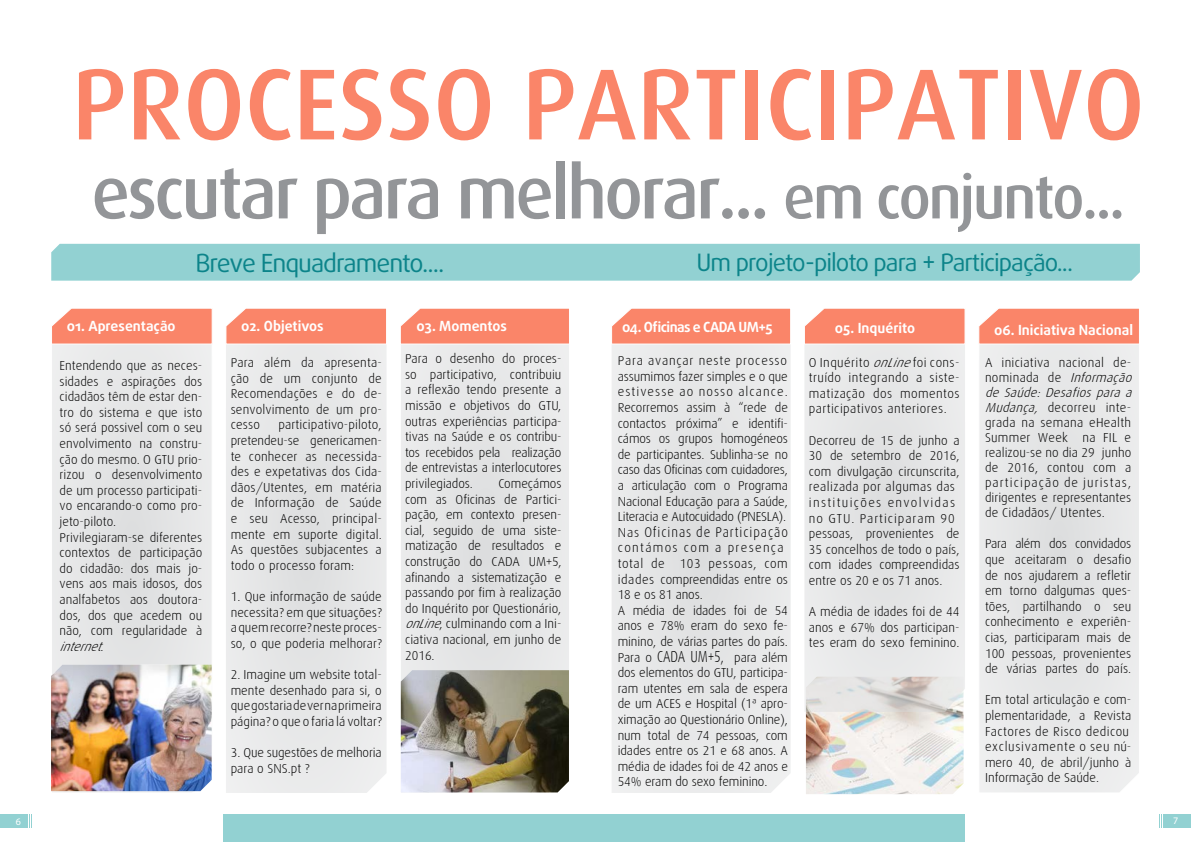
<style>
.page{position:relative;width:1191px;height:842px;background:#fff}
.page>*{position:absolute;margin:0;border:0;box-sizing:border-box;transform-origin:0 0}
.t1{font:500 101px "Dax";color:#fa8569}
.t2{font:500 72.7px "Dax";letter-spacing:-.04em;color:#939598}
.t3{font:25px "Daxline Pro";letter-spacing:-.04em;color:#0c848a}
.t4{font:24px "Daxline Pro";letter-spacing:-.04em;color:#0c848a}
.t5{font:300 14.2px "Dax";letter-spacing:.07em;color:#000;scale:.92 1}
.t6{font:700 14px "Daxline Pro";color:#fff}
.t7{font:700 14px "Daxline Pro";letter-spacing:-.04em;color:#fff}
.t8{font:300 13px/15.6px "Dax";color:#000;text-align:justify}
.t9{font:300 13px/15px "Dax";letter-spacing:.02em;color:#000}
.t10{font:10px "Myriad Pro";color:#fff}
.s1{font-size:60.6px}
.s2{font-size:27.6px}
.s3{font-style:italic}
.s4{font-size:13px}
.s5{font-size:16px}
</style>
<div class="page">
<div style="left:51px;top:244px;width:1089px;height:37px;background:#92d1d2"></div>
<svg style="left:805px;top:712px;width:159px;height:83px"></svg>
<div style="left:0;top:814px;width:28px;height:14px;background:#92d1d2"></div>
<div style="left:1163px;top:814px;width:28px;height:14px;background:#92d1d2"></div>
<svg style="left:29px;top:814px;width:3px;height:14px"></svg>
<svg style="left:1159px;top:814px;width:3px;height:14px"></svg>
<svg style="left:804px;top:345px;width:161px;height:367px;background:#e5e6e6"></svg>
<div style="left:51px;top:345px;width:161px;height:447px;background:#e6e7e8"></div>
<div style="left:226px;top:345px;width:160px;height:448px;background:#e7e8e9"></div>
<svg style="left:400px;top:345px;width:169px;height:448px;background:#e6e7e8"></svg>
<div style="left:612px;top:345px;width:178px;height:448px;background:#e7e8e9"></div>
<div style="left:979px;top:345px;width:160px;height:447px;background:#e7e8e9"></div>
<svg style="left:52px;top:308px;width:160px;height:37px;background:#fa8f76"></svg>
<svg style="left:226px;top:308px;width:160px;height:37px;background:#fa8f76"></svg>
<svg style="left:400px;top:308px;width:169px;height:37px;background:#fa8f76"></svg>
<svg style="left:612px;top:308px;width:179px;height:37px;background:#fa8f76"></svg>
<svg style="left:805px;top:308px;width:160px;height:37px;background:#fa8f76"></svg>
<svg style="left:979px;top:308px;width:160px;height:37px;background:#fa8f76"></svg>
<img style="left:401px;top:670px;width:168px;height:122px">
<img style="left:51px;top:665px;width:161px;height:126px">
<div style="left:223px;top:814px;width:741px;height:28px;background:#92d1d2"></div>
<p class="t10" style="left:16px;top:815px;width:7px">6</p>
<h1 class="t1" style="left:72px;top:48px;width:1074px">PROCESSO PARTICIPATIVO</h1>
<h2 class="t2" style="left:91px;top:153px;width:1035px">escutar para melhorar... <span class="s1">em conjunto...</span></h2>
<h3 class="t3" style="left:195px;top:247px;width:250px">Breve Enquadramento....</h3>
<h3 class="t4" style="left:696px;top:247px;width:378px">Um projeto-piloto para <span class="s2">+</span> Participação...</h3>
<p class="t6" style="left:67px;top:316px;width:110px">01. Apresentação</p>
<p class="t6" style="left:241px;top:316px;width:84px">02. Objetivos</p>
<p class="t6" style="left:416px;top:316px;width:92px">03. Momentos</p>
<p class="t7" style="left:622px;top:318px;width:152px">04. Oficinas e CADA UM+5</p>
<p class="t6" style="left:835px;top:318px;width:82px">05. Inquérito</p>
<p class="t6" style="left:994px;top:320px;width:140px">06. Iniciativa Nacional</p>
<p class="t8" style="left:809px;top:354px;width:152px">O Inquérito <span class="s3">onLine</span>foi cons&shy;truído integrando a siste&shy;matização dos momentos participativos anteriores.</p>
<p class="t8" style="left:809px;top:432px;width:152px;text-align:left">Decorreu de 15 de junho a<br>30 de setembro de 2016, com divulgação circunscrita, realizada por algumas das instituições envolvidas no GTU. Participaram 90 pessoas, provenientes de<br>35 concelhos de todo o país, com idades compreendidas entre os 20 e os 71 anos.</p>
<p class="t8" style="left:809px;top:604px;width:152px">A média de idades foi de 44 anos e 67% dos participan&shy;tes eram do sexo feminino.</p>
<p class="t8" style="left:405px;top:351px;width:158px">Para o desenho do proces&shy;so participativo, contribuiu a reflexão tendo presente a missão e objetivos do GTU, outras experiências participa&shy;tivas na Saúde e os contribu&shy;tos recebidos pela realização de entrevistas a interlocutores privilegiados.</p>
<p class="t8" style="left:618px;top:353px;width:172px">Para avançar neste processo assumimos fazer simples e o que estivesse ao nosso alcance.<br>Recorremos assim à “rede de contactos próxima” e identifi&shy;cámos os grupos homogéneos de participantes. Sublinha-se no caso das Oficinas com cuidadores, a articulação com o Programa Nacional Educação para a Saúde, Literacia e Autocuidado (PNESLA).</p>
<p class="t5" style="left:618px;top:524px;width:186px"><span class="s4">Nas</span> Oficinas de Participação</p>
<p class="t8" style="left:618px;top:540px;width:172px;text-align:left">contámos com a presença total de 103 pessoas, com idades compreendidas entre os<br>18 e os 81 anos.<br>A média de idades foi de 54 anos e 78% eram do sexo fe&shy;minino, de várias partes do país.<br>Para o <span class="s5">CADA UM+5,</span> para além dos elementos do GTU, participa&shy;ram utentes em sala de espera de um ACES e Hospital (1ª apro&shy;ximação ao Questionário Online), num total de 74 pessoas, com idades entre os 21 e 68 anos. A média de idades foi de 42 anos e<br>54% eram do sexo feminino.</p>
<p class="t8" style="left:60px;top:358px;width:144px;text-align:left">Entendendo que as neces&shy;sidades e aspirações dos cidadãos têm de estar den&shy;tro do sistema e que isto só será possivel com o seu envolvimento na constru&shy;ção do mesmo. O GTU prio&shy;rizou o desenvolvimento de um processo participati&shy;vo encarando-o como pro&shy;jeto-piloto.<br>Privilegiaram-se diferentes contextos de participação do cidadão: dos mais jo&shy;vens aos mais idosos, dos analfabetos aos doutora&shy;dos, dos que acedem ou não, com regularidade à <span class="s3">internet</span>.</p>
<p class="t8" style="left:231px;top:355px;width:153px">Para além da apresenta&shy;ção de um conjunto de Recomendações e do de&shy;senvolvimento de um pro&shy;cesso</p>
<p class="t9" style="left:985px;top:355px;width:152px">A iniciativa nacional de&shy;n o m i n a d a d e <span class="s3">Informação de Saúde: Desafios para a<br>Mudança,</span> decorreu inte&shy;grada na semana eHealth<br>Summer Week na FIL e realizou-se no dia 29 junho de 2016, contou com a participação de juristas, dirigentes e representantes de Cidadãos/ Utentes.</p>
<p class="t8" style="left:985px;top:536px;width:148px">Para além dos convidados que aceitaram o desafio de nos ajudarem a refletir em torno dalgumas ques&shy;tões, partilhando o seu conhecimento e experiên&shy;cias, participaram mais de 100 pessoas, provenientes de várias partes do país.</p>
<p class="t8" style="left:985px;top:692px;width:148px;text-align:left">Em total articulação e com&shy;plementaridade, a Revista<br>Factores de Risco dedicou exclusivamente o seu nú&shy;mero 40, de abril/junho à<br>Informação de Saúde.</p>
<p class="t8" style="left:231px;top:417px;width:153px;text-indent:48px">participativo-piloto, pretendeu-se genericamen&shy;te conhecer as necessida&shy;des e expetativas dos Cida&shy;dãos/Utentes, em matéria de Informação de Saúde e seu Acesso, principal&shy;mente em suporte digital.<br>As questões subjacentes a todo o processo foram:</p>
<p class="t8" style="left:231px;top:589px;width:153px">1. Que informação de saúde necessita? em que situações? a quem recorre? neste proces&shy;so, o que poderia melhorar?</p>
<p class="t8" style="left:231px;top:667px;width:153px">2. Imagine um website total&shy;mente desenhado para si, o que gostaria de ver na primeira página? o que o faria lá voltar?</p>
<p class="t8" style="left:231px;top:745px;width:153px">3. Que sugestões de melhoria para o SNS.pt ?</p>
<p class="t8" style="left:405px;top:476px;width:158px;text-indent:93px">Começámos com as Oficinas de Partici&shy;pação, em contexto presen&shy;cial, seguido de uma siste&shy;matização de resultados e construção do CADA UM+5, afinando a sistematização e passando por fim à realização do Inquérito por Questionário, <span class="s3">onLine</span>, culminando com a Ini&shy;ciativa nacional, em junho de 2016.</p>
<p class="t10" style="left:1173px;top:815px;width:7px">7</p>
</div>
